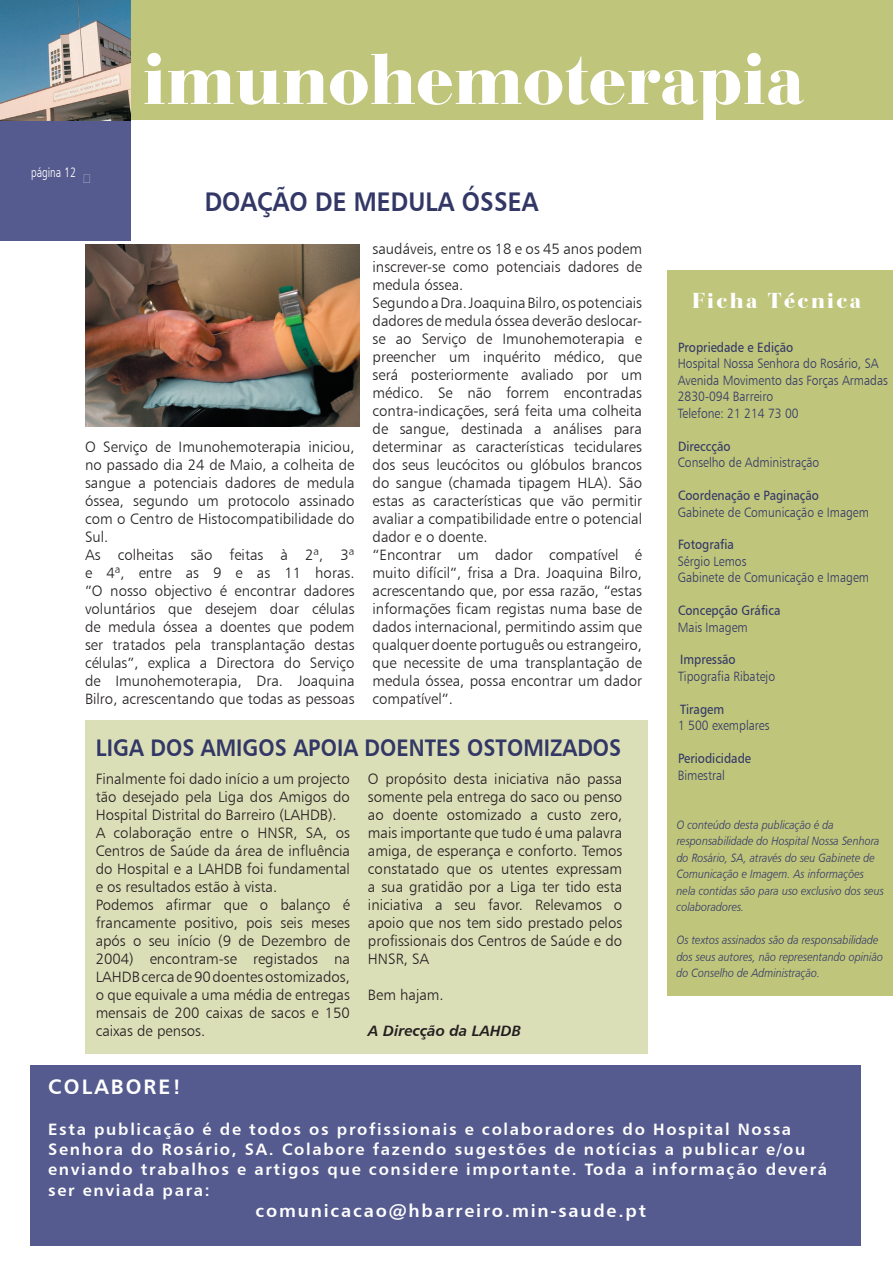
<style>
.page{position:relative;width:893px;height:1263px;background:#fff}
.page>*{position:absolute;margin:0;border:0;box-sizing:border-box;transform-origin:0 0}
.t1{font:900 75px "Bauer Bodoni BT";letter-spacing:.005em;color:#fff}
.t2{font:27px "Humanist 777 BT Bold B";letter-spacing:.005em;color:#323766;scale:.9 1}
.t3{font:24px "Humanist 777 BT Bold B";letter-spacing:.005em;color:#323766;scale:.9 1}
.t4{font:900 22.5px "Bauer Bodoni BT";letter-spacing:.1em;color:#fff}
.t5{font:21px "Humanist 777 BT Bold B";letter-spacing:.1em;color:#fff}
.t6{font:18px "Humanist 777 BT Bold B";letter-spacing:.1em;color:#fff}
.t7{font:16.5px/20.2px "Humanist 777 BT Bold B";letter-spacing:.1em;color:#fff}
.t8{font:15px/18px "Humanist 777 BT Light B";color:#231f20}
.t9{font:15px "Humanist 777 BT Bold Italic B";color:#231f20}
.t10{font:13.5px/16.5px "Humanist 777 BT Light B";color:#323766;scale:.9 1}
.t11{font:13.5px "Humanist 777 BT Roman B";color:#323766;scale:.9 1}
.t12{font:13.5px "Frut";color:#fff;scale:.9 1}
.t13{font:12px/16.5px "Humanist 777 BT Light Italic B";color:#323766;scale:.9 1}
</style>
<div class="page">
<div style="left:0;top:120px;width:131px;height:120px;background:#555b8e"></div>
<div style="left:0;top:0;width:893px;height:120px;background:#bfc57b"></div>
<div style="left:668px;top:270px;width:225px;height:725px;background:#bfc57b"></div>
<div style="left:30px;top:1065px;width:830px;height:181px;background:#555b8e"></div>
<img style="left:0;top:0;width:131px;height:120px">
<img style="left:85px;top:244px;width:274px;height:183px">
<div style="left:85px;top:720px;width:563px;height:333px;background:#dbdfb8"></div>
<h1 class="t1" style="left:143px;top:32px;width:662px">imunohemoterapia</h1>
<p class="t12" style="left:31px;top:164px;width:51px">página 12</p>
<h2 class="t2" style="left:205px;top:184px;width:372px">DOAÇÃO DE MEDULA ÓSSEA</h2>
<p class="t8" style="left:85px;top:437px;width:271px">O Serviço de Imunohemoterapia iniciou, no passado dia 24 de Maio, a colheita de sangue a potenciais dadores de medula óssea, segundo um protocolo assinado com o Centro de Histocompatibilidade do Sul.<br>As colheitas são feitas à 2ª, 3ª e 4ª, entre as 9 e as 11 horas. ”O nosso objectivo é encontrar dadores voluntários que desejem doar células de medula óssea a doentes que podem ser tratados pela transplantação destas células”, explica a Directora do Serviço de Imunohemoterapia, Dra. Joaquina Bilro, acrescentando que todas as pessoas</p>
<p class="t8" style="left:373px;top:239px;width:271px">saudáveis, entre os 18 e os 45 anos podem inscrever-se como potenciais dadores de medula óssea.<br>Segundo a Dra. Joaquina Bilro, os potenciais dadores de medula óssea deverão deslocar&shy;se ao Serviço de Imunohemoterapia e preencher um inquérito médico, que será posteriormente avaliado por um médico. Se não forrem encontradas contra-indicações, será feita uma colheita de sangue, destinada a análises para determinar as características tecidulares dos seus leucócitos ou glóbulos brancos do sangue (chamada tipagem HLA). São estas as características que vão permitir avaliar a compatibilidade entre o potencial dador e o doente.<br>“Encontrar um dador compatível é muito difícil”, frisa a Dra. Joaquina Bilro, acrescentando que, por essa razão, “estas informações ficam registas numa base de dados internacional, permitindo assim que qualquer doente português ou estrangeiro, que necessite de uma transplantação de medula óssea, possa encontrar um dador compatível”.</p>
<h3 class="t3" style="left:96px;top:732px;width:585px">LIGA DOS AMIGOS APOIA DOENTES OSTOMIZADOS</h3>
<p class="t8" style="left:96px;top:769px;width:256px">Finalmente foi dado início a um projecto tão desejado pela Liga dos Amigos do Hospital Distrital do Barreiro (LAHDB).<br>A colaboração entre o HNSR, SA, os Centros de Saúde da área de influência do Hospital e a LAHDB foi fundamental e os resultados estão à vista.<br>Podemos afirmar que o balanço é francamente positivo, pois seis meses após o seu início (9 de Dezembro de 2004) encontram-se registados na LAHDB cerca de 90 doentes ostomizados, o que equivale a uma média de entregas mensais de 200 caixas de sacos e 150 caixas de pensos.</p>
<p class="t8" style="left:368px;top:769px;width:256px;text-align:justify">O propósito desta iniciativa não passa somente pela entrega do saco ou penso ao doente ostomizado a custo zero, mais importante que tudo é uma palavra amiga, de esperança e conforto. Temos constatado que os utentes expressam a sua gratidão por a Liga ter tido esta iniciativa a seu favor. Relevamos o apoio que nos tem sido prestado pelos profissionais dos Centros de Saúde e do HNSR, SA</p>
<p class="t8" style="left:368px;top:985px;width:77px">Bem hajam.</p>
<p class="t9" style="left:368px;top:1021px;width:155px">A Direcção da LAHDB</p>
<h3 class="t4" style="left:692px;top:287px;width:170px">Ficha Técnica</h3>
<p class="t11" style="left:678px;top:339px;width:130px">Propriedade e Edição</p>
<p class="t10" style="left:678px;top:355px;width:235px">Hospital Nossa Senhora do Rosário, SA<br>Avenida Movimento das Forças Armadas<br>2830-094 Barreiro<br>Telefone: 21 214 73 00</p>
<p class="t11" style="left:678px;top:438px;width:60px">Direccção</p>
<p class="t10" style="left:678px;top:454px;width:159px">Conselho de Administração</p>
<p class="t11" style="left:678px;top:487px;width:158px">Coordenação e Paginação</p>
<p class="t10" style="left:678px;top:503px;width:214px">Gabinete de Comunicação e Imagem</p>
<p class="t11" style="left:678px;top:536px;width:64px">Fotografia</p>
<p class="t10" style="left:678px;top:553px;width:214px">Sérgio Lemos<br>Gabinete de Comunicação e Imagem</p>
<p class="t11" style="left:678px;top:602px;width:115px">Concepção Gráfica</p>
<p class="t10" style="left:678px;top:619px;width:79px">Mais Imagem</p>
<p class="t11" style="left:680px;top:651px;width:63px">Impressão</p>
<p class="t10" style="left:678px;top:668px;width:109px">Tipografia Ribatejo</p>
<p class="t11" style="left:680px;top:701px;width:51px">Tiragem</p>
<p class="t10" style="left:678px;top:717px;width:103px">1 500 exemplares</p>
<p class="t11" style="left:678px;top:750px;width:83px">Periodicidade</p>
<p class="t10" style="left:678px;top:766px;width:54px">Bimestral</p>
<p class="t13" style="left:677px;top:816px;width:232px">O conteúdo desta publicação é da responsabilidade do Hospital Nossa Senhora do Rosário, SA, através do seu Gabinete de Comunicação e Imagem. As informações nela contidas são para uso exclusivo dos seus colaboradores.</p>
<p class="t13" style="left:677px;top:931px;width:231px">Os textos assinados são da responsabilidade dos seus autores, não representando opinião do Conselho de Administração.</p>
<h3 class="t5" style="left:48px;top:1073px;width:135px">COLABORE!</h3>
<p class="t7" style="left:48px;top:1119px;width:780px">Esta publicação é de todos os profissionais e colaboradores do Hospital Nossa Senhora do Rosário, SA. Colabore fazendo sugestões de notícias a publicar e/ou enviando trabalhos e artigos que considere importante. Toda a informação deverá ser enviada para:</p>
<p class="t6" style="left:256px;top:1199px;width:392px">comunicacao@hbarreiro.min-saude.pt</p>
</div>
